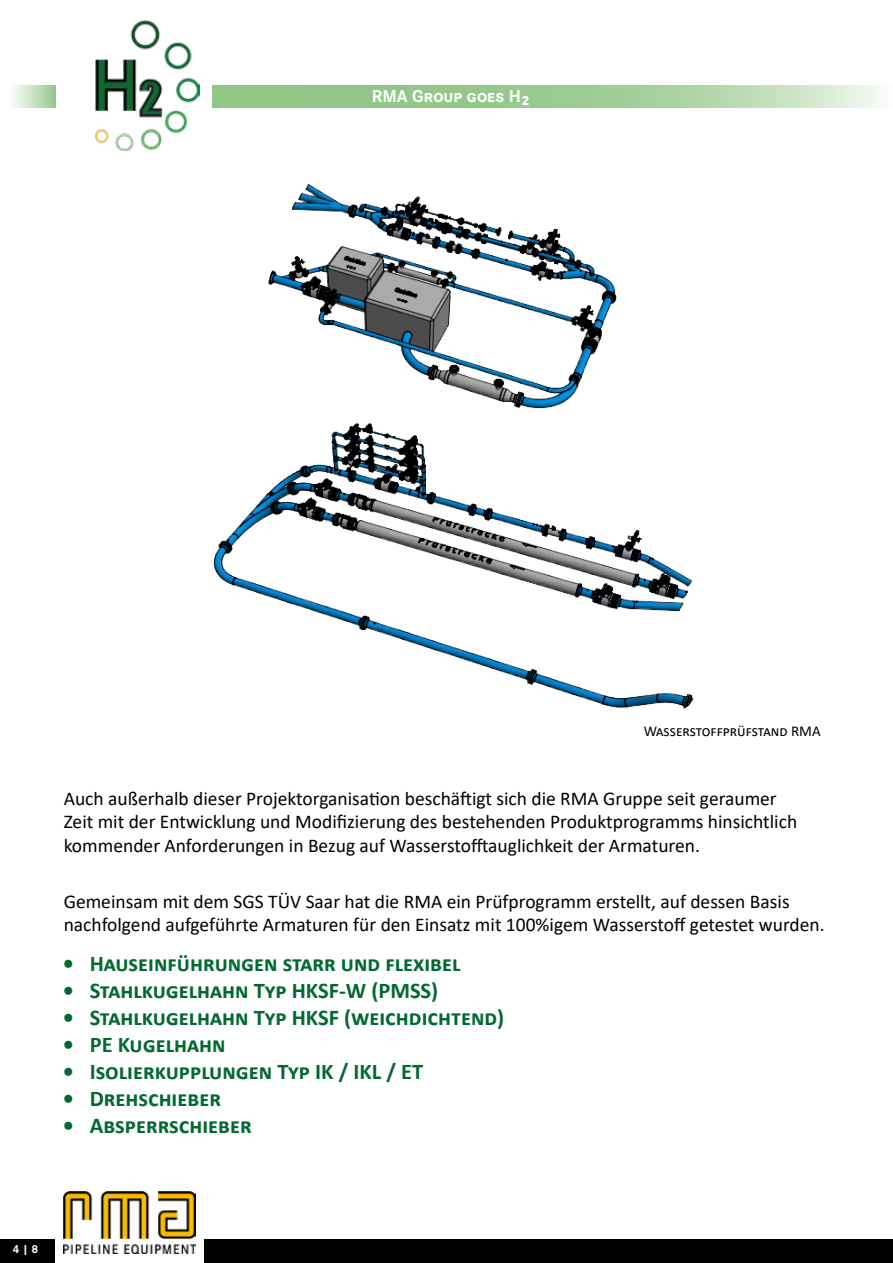
<style>
.page{position:relative;width:893px;height:1263px;background:#fff}
.page>*{position:absolute;margin:0;border:0;box-sizing:border-box;transform-origin:0 0}
.t1{font:700 22.5px "Calibri";color:#026930}
.t2{font:19.5px/23.4px "Calibri";color:#000}
.t3{font:700 18px "Corporate S Pro";color:#fff}
.t4{font:15px "Calibri";color:#000}
.t5{font:700 12px "Corporate S Pro";color:#fff}
</style>
<div class="page">
<svg style="left:213px;top:85px;width:667px;height:22px"></svg>
<div style="left:0;top:1239px;width:893px;height:24px;background:#000"></div>
<div style="left:0;top:85px;width:55px;height:22px;background:linear-gradient(to right,#fff,#9ccb91)"></div>
<img style="left:95px;top:20px;width:105px;height:131px">
<div style="left:55px;top:1171px;width:149px;height:92px;background:#fff"></div>
<img style="left:64px;top:1191px;width:132px;height:63px">
<img style="left:213px;top:423px;width:481px;height:286px">
<img style="left:268px;top:183px;width:349px;height:226px">
<p class="t3" style="left:372px;top:82px;width:159px">RMA Group goes H2</p>
<p class="t4" style="left:644px;top:720px;width:178px">Wasserstoffprüfstand RMA</p>
<p class="t2" style="left:64px;top:786px;width:735px">Auch außerhalb dieser Projektorganisation beschäftigt sich die RMA Gruppe seit geraumer<br>Zeit mit der Entwicklung und Modifizierung des bestehenden Produktprogramms hinsichtlich kommender Anforderungen in Bezug auf Wasserstofftauglichkeit der Armaturen.</p>
<p class="t2" style="left:64px;top:889px;width:762px">Gemeinsam mit dem SGS TÜV Saar hat die RMA ein Prüfprogramm erstellt, auf dessen Basis nachfolgend aufgeführte Armaturen für den Einsatz mit 100%igem Wasserstoff getestet wurden.</p>
<p class="t1" style="left:63px;top:947px;width:399px">• Hauseinführungen starr und flexibel</p>
<p class="t1" style="left:63px;top:974px;width:377px">• Stahlkugelhahn Typ HKSF-W (PMSS)</p>
<p class="t1" style="left:63px;top:1001px;width:443px">• Stahlkugelhahn Typ HKSF (weichdichtend)</p>
<p class="t1" style="left:63px;top:1028px;width:164px">• PE Kugelhahn</p>
<p class="t1" style="left:63px;top:1055px;width:362px">• Isolierkupplungen Typ IK / IKL / ET</p>
<p class="t1" style="left:63px;top:1082px;width:160px">• Drehschieber</p>
<p class="t1" style="left:63px;top:1109px;width:190px">• Absperrschieber</p>
<p class="t5" style="left:13px;top:1239px;width:27px">4 | 8</p>
</div>
